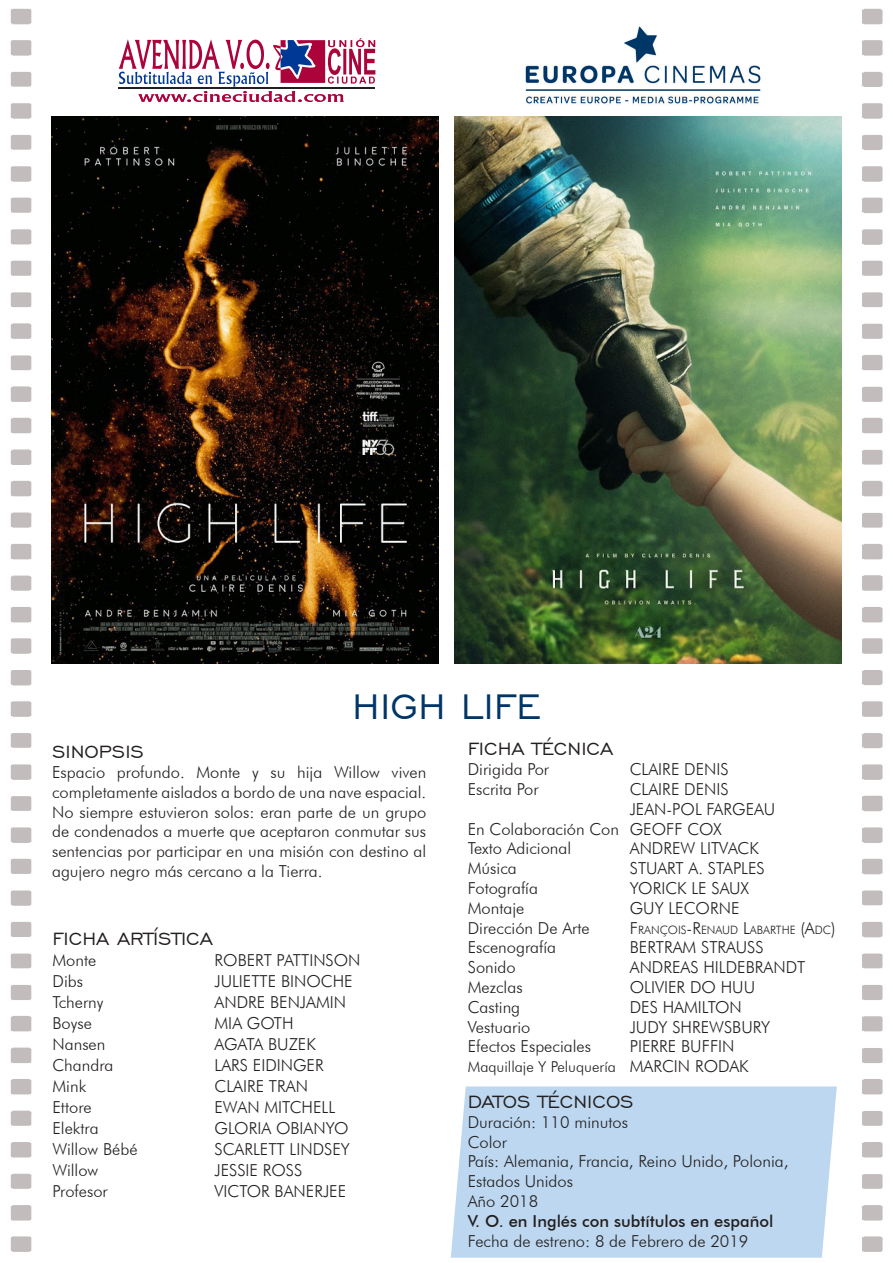
<style>
.page{position:relative;width:893px;height:1263px;background:#fff}
.page>*{position:absolute;margin:0;border:0;box-sizing:border-box;transform-origin:0 0}
.t1{font:45px "Engravers Gothic BT";color:#003667}
.t2{font:22.5px "Engravers Gothic BT";color:#231f20}
.t3{font:300 16.5px/19.8px "Futura BT";color:#231f20;text-align:justify}
.t4{font:500 16.5px "Futura BT";color:#231f20}
.t5{font:300 15px "Futura BT";color:#231f20}
.t6{font:300 11.55px "Futura BT";color:#231f20}
.s1{font-size:16.5px}
</style>
<div class="page">
<img style="left:10px;top:8px;width:873px;height:1244px">
<img style="left:51px;top:117px;width:387px;height:547px">
<img style="left:455px;top:117px;width:387px;height:547px">
<div style="left:451px;top:1086px;width:386px;height:172px;background:#bcd7ef"></div>
<svg style="left:119px;top:38px;width:256px;height:64px"></svg>
<hr style="left:118px;top:87px;width:257px;height:1px;background:#231f20">
<img style="left:517px;top:27px;width:251px;height:79px">
<p class="t1" style="left:352px;top:682px;width:190px">HIGH LIFE</p>
<p class="t2" style="left:52px;top:739px;width:93px">SINOPSIS</p>
<p class="t3" style="left:52px;top:762px;width:376px">Espacio profundo. Monte y su hija Willow viven completamente aislados a bordo de una nave espacial.<br>No siempre estuvieron solos: eran parte de un grupo de condenados a muerte que aceptaron conmutar sus sentencias por participar en una misión con destino al agujero negro más cercano a la Tierra.</p>
<p class="t2" style="left:53px;top:927px;width:162px">FICHA ARTÍSTICA</p>
<p class="t3" style="left:53px;top:950px;width:45px">Monte</p>
<p class="t3" style="left:215px;top:950px;width:148px">ROBERT PATTINSON</p>
<p class="t3" style="left:53px;top:971px;width:32px">Dibs</p>
<p class="t3" style="left:215px;top:971px;width:140px">JULIETTE BINOCHE</p>
<p class="t3" style="left:53px;top:992px;width:53px">Tcherny</p>
<p class="t3" style="left:215px;top:992px;width:133px">ANDRE BENJAMIN</p>
<p class="t3" style="left:53px;top:1013px;width:41px">Boyse</p>
<p class="t3" style="left:215px;top:1013px;width:81px">MIA GOTH</p>
<p class="t3" style="left:53px;top:1034px;width:54px">Nansen</p>
<p class="t3" style="left:215px;top:1034px;width:103px">AGATA BUZEK</p>
<p class="t3" style="left:53px;top:1055px;width:62px">Chandra</p>
<p class="t3" style="left:215px;top:1055px;width:111px">LARS EIDINGER</p>
<p class="t3" style="left:53px;top:1076px;width:35px">Mink</p>
<p class="t3" style="left:215px;top:1076px;width:95px">CLAIRE TRAN</p>
<p class="t3" style="left:53px;top:1097px;width:41px">Ettore</p>
<p class="t3" style="left:215px;top:1097px;width:122px">EWAN MITCHELL</p>
<p class="t3" style="left:53px;top:1118px;width:48px">Elektra</p>
<p class="t3" style="left:215px;top:1118px;width:136px">GLORIA OBIANYO</p>
<p class="t3" style="left:53px;top:1139px;width:87px">Willow Bébé</p>
<p class="t3" style="left:215px;top:1139px;width:137px">SCARLETT LINDSEY</p>
<p class="t3" style="left:53px;top:1160px;width:47px">Willow</p>
<p class="t3" style="left:215px;top:1160px;width:89px">JESSIE ROSS</p>
<p class="t3" style="left:53px;top:1181px;width:57px">Profesor</p>
<p class="t3" style="left:215px;top:1181px;width:133px">VICTOR BANERJEE</p>
<p class="t2" style="left:468px;top:737px;width:147px">FICHA TÉCNICA</p>
<p class="t3" style="left:468px;top:759px;width:83px">Dirigida Por</p>
<p class="t3" style="left:630px;top:759px;width:100px">CLAIRE DENIS</p>
<p class="t3" style="left:468px;top:779px;width:72px">Escrita Por</p>
<p class="t3" style="left:630px;top:779px;width:100px">CLAIRE DENIS</p>
<p class="t3" style="left:630px;top:799px;width:147px">JEAN-POL FARGEAU</p>
<p class="t3" style="left:468px;top:819px;width:255px">En Colaboración Con GEOFF COX</p>
<p class="t3" style="left:468px;top:838px;width:105px">Texto Adicional</p>
<p class="t3" style="left:630px;top:838px;width:131px">ANDREW LITVACK</p>
<p class="t3" style="left:468px;top:858px;width:51px">Música</p>
<p class="t3" style="left:630px;top:858px;width:136px">STUART A. STAPLES</p>
<p class="t3" style="left:468px;top:878px;width:72px">Fotografía</p>
<p class="t3" style="left:630px;top:878px;width:120px">YORICK LE SAUX</p>
<p class="t3" style="left:468px;top:898px;width:58px">Montaje</p>
<p class="t3" style="left:630px;top:898px;width:111px">GUY LECORNE</p>
<p class="t3" style="left:468px;top:918px;width:123px">Dirección De Arte</p>
<p class="t6" style="left:630px;top:922px;width:207px"><span class="s1">F</span>RANÇOIS<span class="s1">-R</span>ENAUD <span class="s1">L</span>ABARTHE <span class="s1">(A</span>DC<span class="s1">)</span></p>
<p class="t3" style="left:468px;top:937px;width:90px">Escenografía</p>
<p class="t3" style="left:630px;top:937px;width:135px">BERTRAM STRAUSS</p>
<p class="t3" style="left:468px;top:957px;width:49px">Sonido</p>
<p class="t3" style="left:630px;top:957px;width:177px">ANDREAS HILDEBRANDT</p>
<p class="t3" style="left:468px;top:977px;width:56px">Mezclas</p>
<p class="t3" style="left:630px;top:977px;width:127px">OLIVIER DO HUU</p>
<p class="t3" style="left:468px;top:997px;width:54px">Casting</p>
<p class="t3" style="left:630px;top:997px;width:114px">DES HAMILTON</p>
<p class="t3" style="left:468px;top:1017px;width:64px">Vestuario</p>
<p class="t3" style="left:630px;top:1017px;width:142px">JUDY SHREWSBURY</p>
<p class="t3" style="left:468px;top:1036px;width:125px">Efectos Especiales</p>
<p class="t3" style="left:630px;top:1036px;width:106px">PIERRE BUFFIN</p>
<p class="t5" style="left:468px;top:1058px;width:282px">Maquillaje Y Peluquería <span class="s1">MARCIN RODAK</span></p>
<p class="t2" style="left:468px;top:1089px;width:167px">DATOS TÉCNICOS</p>
<p class="t3" style="left:468px;top:1112px;width:162px">Duración: 110 minutos</p>
<p class="t3" style="left:468px;top:1132px;width:41px">Color</p>
<p class="t3" style="left:468px;top:1151px;width:322px">País: Alemania, Francia, Reino Unido, Polonia,</p>
<p class="t3" style="left:468px;top:1171px;width:107px">Estados Unidos</p>
<p class="t3" style="left:468px;top:1191px;width:72px">Año 2018</p>
<p class="t4" style="left:468px;top:1211px;width:307px">V. O. en Inglés con subtítulos en español</p>
<p class="t3" style="left:468px;top:1231px;width:282px">Fecha de estreno: 8 de Febrero de 2019</p>
</div>
